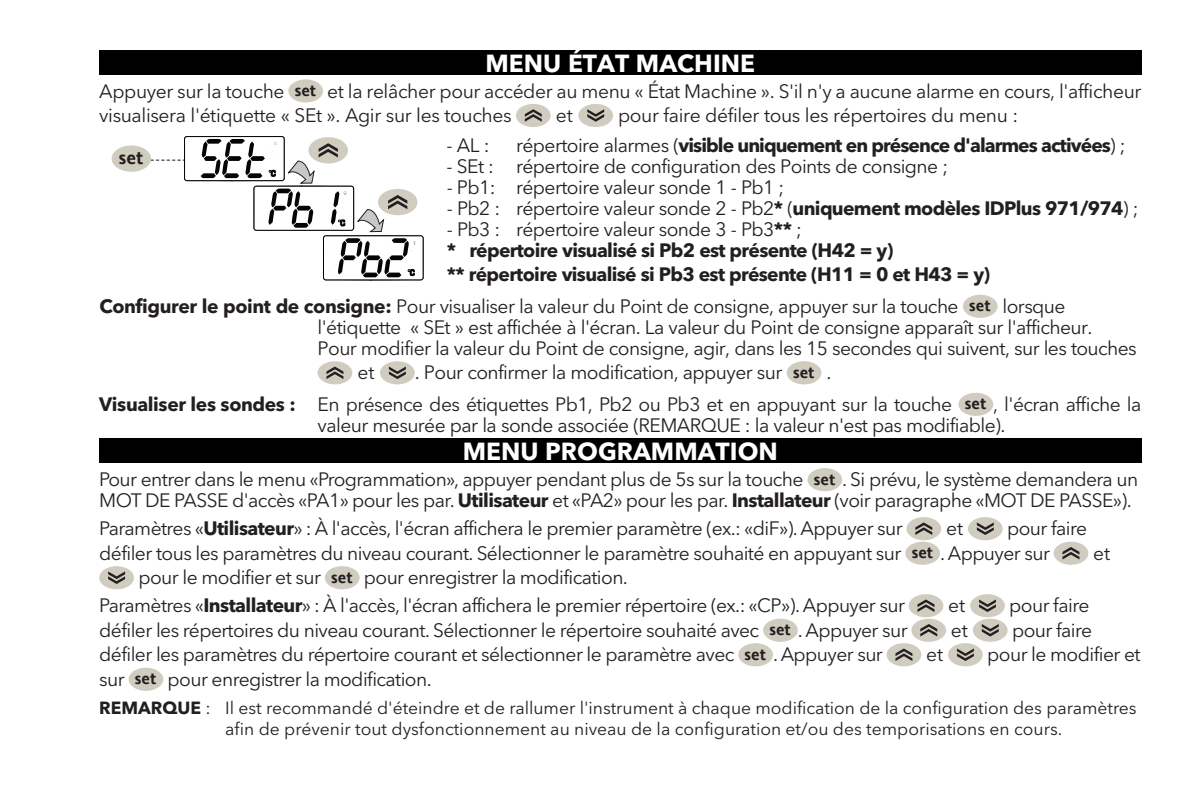
<style>
.page{position:relative;width:1191px;height:794px;background:#fff}
.page>*{position:absolute;margin:0;border:0;box-sizing:border-box;transform-origin:0 0}
.t1{font:700 24.5px "Avenir Next LT Pro";color:#fff}
.t2{font:19.25px/21px "Avenir Next LT Pro";letter-spacing:-.03em;color:#231f20}
.t3{font:700 19.25px/21px "Avenir Next LT Pro";letter-spacing:-.035em;color:#231f20}
.t4{font:700 17.85px "Invensys Andale";color:#231f20}
.t5{font:17.5px/21px "Avenir Next LT Pro";color:#231f20}
.s1{font-family:"Invensys Andale";font-weight:700;font-size:15.75px}
.s2{font-weight:400}
.s3{font-weight:700}
.s4{font-family:"Invensys Andale";font-size:15.75px}
</style>
<div class="page">
<div style="left:99px;top:438px;width:1042px;height:25px;background:#000"></div>
<div style="left:807px;top:468px;width:35px;height:23px;background:#d0ccbf;border-radius:50%"></div>
<div style="left:906px;top:517px;width:35px;height:23px;background:#d0ccbf;border-radius:50%"></div>
<svg style="left:915px;top:522px;width:17px;height:13px"></svg>
<div style="left:968px;top:517px;width:34px;height:23px;background:#d0ccbf;border-radius:50%"></div>
<svg style="left:976px;top:522px;width:17px;height:13px"></svg>
<div style="left:905px;top:541px;width:35px;height:24px;background:#d0ccbf;border-radius:50%"></div>
<div style="left:1053px;top:541px;width:35px;height:24px;background:#d0ccbf;border-radius:50%"></div>
<svg style="left:1062px;top:547px;width:17px;height:12px"></svg>
<div style="left:99px;top:566px;width:35px;height:23px;background:#d0ccbf;border-radius:50%"></div>
<svg style="left:108px;top:571px;width:17px;height:13px"></svg>
<div style="left:325px;top:566px;width:34px;height:23px;background:#d0ccbf;border-radius:50%"></div>
<div style="left:908px;top:594px;width:35px;height:23px;background:#d0ccbf;border-radius:50%"></div>
<svg style="left:917px;top:599px;width:17px;height:13px"></svg>
<div style="left:970px;top:594px;width:34px;height:23px;background:#d0ccbf;border-radius:50%"></div>
<svg style="left:979px;top:599px;width:17px;height:13px"></svg>
<div style="left:763px;top:618px;width:35px;height:24px;background:#d0ccbf;border-radius:50%"></div>
<div style="left:911px;top:618px;width:35px;height:24px;background:#d0ccbf;border-radius:50%"></div>
<svg style="left:920px;top:624px;width:17px;height:12px"></svg>
<div style="left:973px;top:618px;width:34px;height:24px;background:#d0ccbf;border-radius:50%"></div>
<svg style="left:981px;top:624px;width:17px;height:12px"></svg>
<div style="left:738px;top:643px;width:35px;height:23px;background:#d0ccbf;border-radius:50%"></div>
<div style="left:886px;top:643px;width:35px;height:23px;background:#d0ccbf;border-radius:50%"></div>
<svg style="left:895px;top:648px;width:17px;height:13px"></svg>
<div style="left:948px;top:643px;width:34px;height:23px;background:#d0ccbf;border-radius:50%"></div>
<svg style="left:957px;top:648px;width:17px;height:13px"></svg>
<div style="left:129px;top:667px;width:34px;height:24px;background:#d0ccbf;border-radius:50%"></div>
<div style="left:99px;top:50px;width:1042px;height:24px;background:#000"></div>
<div style="left:288px;top:79px;width:35px;height:24px;background:#d0ccbf;border-radius:50%"></div>
<div style="left:516px;top:104px;width:34px;height:23px;background:#d0ccbf;border-radius:50%"></div>
<svg style="left:525px;top:109px;width:17px;height:13px"></svg>
<div style="left:578px;top:104px;width:35px;height:23px;background:#d0ccbf;border-radius:50%"></div>
<svg style="left:587px;top:109px;width:17px;height:13px"></svg>
<div style="left:963px;top:295px;width:34px;height:23px;background:#d0ccbf;border-radius:50%"></div>
<div style="left:317px;top:361px;width:35px;height:23px;background:#d0ccbf;border-radius:50%"></div>
<svg style="left:326px;top:366px;width:17px;height:13px"></svg>
<div style="left:380px;top:361px;width:35px;height:23px;background:#d0ccbf;border-radius:50%"></div>
<svg style="left:389px;top:366px;width:17px;height:13px"></svg>
<div style="left:786px;top:361px;width:35px;height:23px;background:#d0ccbf;border-radius:50%"></div>
<div style="left:958px;top:393px;width:35px;height:23px;background:#d0ccbf;border-radius:50%"></div>
<div style="left:112px;top:145px;width:39px;height:27px;background:#d0ccbf;border-radius:50%"></div>
<svg style="left:129px;top:136px;width:295px;height:145px"></svg>
<p class="t1" style="left:485px;top:48px;width:271px">MENU ÉTAT MACHINE</p>
<p class="t2" style="left:99px;top:79px;width:1043px;line-height:24.5px">Appuyer sur la touche <span class="s1">set</span> et la relâcher pour accéder au menu « État Machine ». S'il n'y a aucune alarme en cours, l'afficheur visualisera l'étiquette « SEt ». Agir sur les touches</p>
<p class="t2" style="left:556px;top:105px;width:19px">et</p>
<p class="t2" style="left:618px;top:105px;width:402px">pour faire défiler tous les répertoires du menu :</p>
<p class="t2" style="left:446px;top:135px;width:44px">- AL :</p>
<p class="t3" style="left:516px;top:134px;width:611px"><span class="s2">répertoire alarmes (</span>visible uniquement en présence d'alarmes activées<span class="s2">) ;</span></p>
<p class="t2" style="left:446px;top:156px;width:503px">- SEt : répertoire de configuration des Points de consigne ;</p>
<p class="t2" style="left:447px;top:177px;width:339px">- Pb1: répertoire valeur sonde 1 - Pb1 ;</p>
<p class="t2" style="left:447px;top:198px;width:693px">- Pb2 : répertoire valeur sonde 2 - Pb2<span class="s3">*</span> (<span class="s3">uniquement modèles IDPlus 971/974</span>) ;</p>
<p class="t3" style="left:447px;top:218px;width:448px"><span class="s2">- Pb3 : répertoire valeur sonde 3 - Pb3</span>** <span class="s2">;<br></span>* répertoire visualisé si Pb2 est présente (H42 = y)</p>
<p class="t3" style="left:99px;top:259px;width:967px;line-height:31.5px;text-indent:347px">** répertoire visualisé si Pb3 est présente (H11 = 0 et H43 = y)<br>Configurer le point de consigne: <span class="s2">Pour visualiser la valeur du Point de consigne, appuyer sur la touche</span> <span class="s4">set</span> <span class="s2">lorsque</span></p>
<p class="t2" style="left:317px;top:317px;width:820px">l'étiquette « SEt » est affichée à l'écran. La valeur du Point de consigne apparaît sur l'afficheur.<br>Pour modifier la valeur du Point de consigne, agir, dans les 15 secondes qui suivent, sur les touches</p>
<p class="t2" style="left:357px;top:362px;width:19px">et</p>
<p class="t4" style="left:119px;top:146px;width:26px">set</p>
<p class="t2" style="left:99px;top:357px;width:1043px;line-height:31.5px;text-align:center">. Pour confirmer la modification, appuyer sur <span class="s1">set</span> .<br><span class="s3">Visualiser les sondes :</span> En présence des étiquettes Pb1, Pb2 ou Pb3 et en appuyant sur la touche <span class="s1">set</span> , l'écran affiche la</p>
<p class="t2" style="left:317px;top:415px;width:689px">valeur mesurée par la sonde associée (REMARQUE : la valeur n'est pas modifiable).</p>
<p class="t1" style="left:463px;top:437px;width:317px">MENU PROGRAMMATION</p>
<p class="t2" style="left:99px;top:469px;width:1040px">Pour entrer dans le menu «Programmation», appuyer pendant plus de 5s sur la touche <span class="s1">set</span> . Si prévu, le système demandera un<br>MOT DE PASSE d'accès «PA1» pour les par. <span class="s3">Utilisateur</span> et «PA2» pour les par. <span class="s3">Installateur</span> (voir paragraphe «MOT DE PASSE»).</p>
<p class="t2" style="left:99px;top:518px;width:805px">Paramètres «<span class="s3">Utilisateur</span>» : À l'accès, l'écran affichera le premier paramètre (ex.: «diF»). Appuyer sur</p>
<p class="t2" style="left:946px;top:518px;width:19px">et</p>
<p class="t2" style="left:99px;top:516px;width:989px;line-height:24.5px;text-indent:908px">pour faire défiler tous les paramètres du niveau courant. Sélectionner le paramètre souhaité en appuyant sur <span class="s1">set</span> . Appuyer sur</p>
<p class="t2" style="left:1093px;top:542px;width:19px">et</p>
<p class="t2" style="left:99px;top:563px;width:807px;line-height:28px;text-indent:39px">pour le modifier et sur <span class="s1">set</span> pour enregistrer la modification.<br>Paramètres «<span class="s3">Installateur</span>» : À l'accès, l'écran affichera le premier répertoire (ex.: «CP»). Appuyer sur</p>
<p class="t2" style="left:948px;top:595px;width:19px">et</p>
<p class="t2" style="left:1009px;top:595px;width:82px">pour faire</p>
<p class="t2" style="left:99px;top:619px;width:810px">défiler les répertoires du niveau courant. Sélectionner le répertoire souhaité avec <span class="s1">set</span> . Appuyer sur</p>
<p class="t2" style="left:951px;top:619px;width:19px">et</p>
<p class="t2" style="left:1012px;top:619px;width:82px">pour faire</p>
<p class="t2" style="left:99px;top:644px;width:785px">défiler les paramètres du répertoire courant et sélectionner le paramètre avec <span class="s1">set</span> . Appuyer sur</p>
<p class="t2" style="left:926px;top:644px;width:19px">et</p>
<p class="t2" style="left:987px;top:644px;width:155px">pour le modifier et</p>
<p class="t2" style="left:99px;top:668px;width:334px">sur <span class="s1">set</span> pour enregistrer la modification.</p>
<p class="t5" style="left:225px;top:697px;width:913px;text-indent:-126px"><span class="s3">REMARQUE</span> : Il est recommandé d'éteindre et de rallumer l'instrument à chaque modification de la configuration des paramètres afin de prévenir tout dysfonctionnement au niveau de la configuration et/ou des temporisations en cours.</p>
</div>
